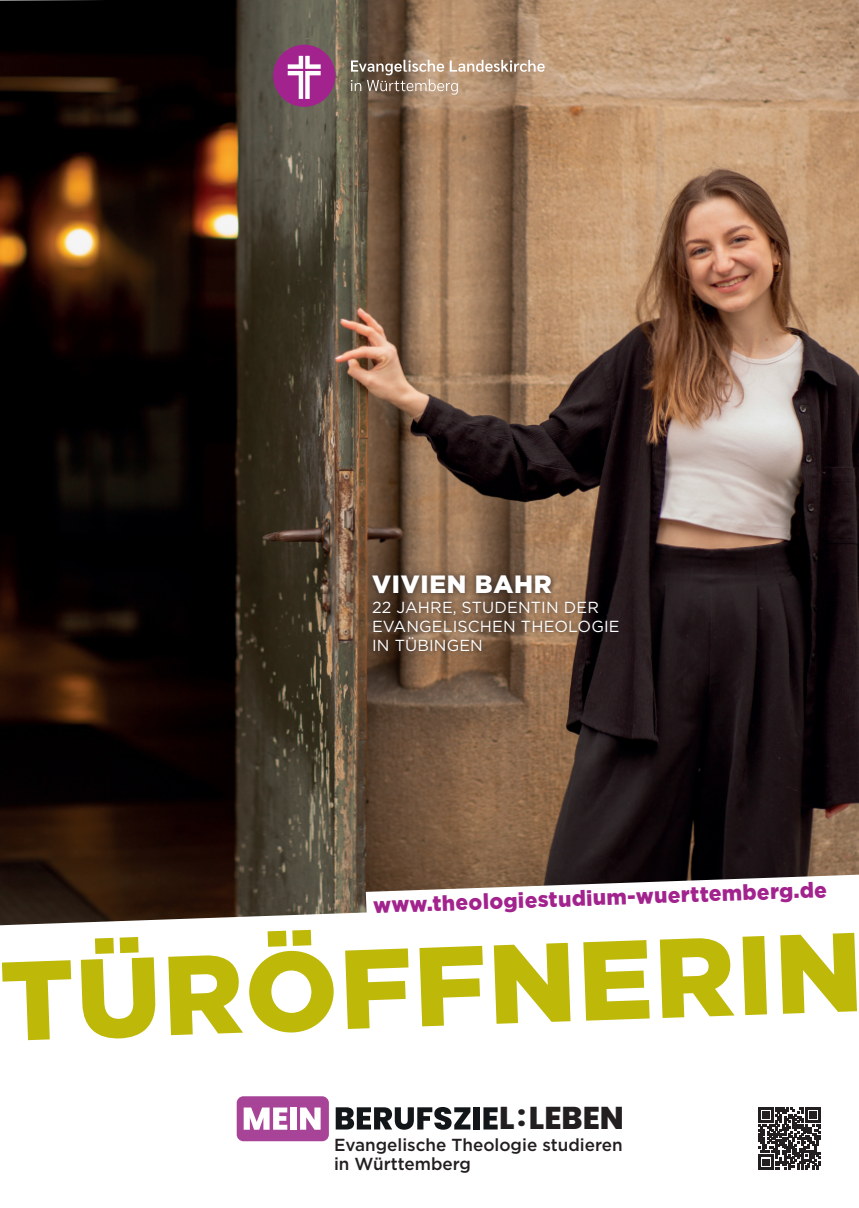
<style>
.page{position:relative;width:859px;height:1208px;background:#fff}
.page>*{position:absolute;margin:0;border:0;box-sizing:border-box;transform-origin:0 0}
.t1{font:900 112px "Gotham";color:#beb809}
.t2{font:800 31.5px "Poppins";color:#231f20}
.t3{font:900 25px "Gotham";letter-spacing:.03em;color:#fff}
.t4{font:900 21.5px "Gotham";color:#a2238e}
.t5{font:500 17.4px/19px "Gotham";color:#231f20}
.t6{font:16px/19.2px "Gotham";letter-spacing:.01em;color:#fff}
.s1{font-size:28px}
</style>
<div class="page">
<img style="left:0;top:0;width:859px;height:895px">
<div style="left:366px;top:569px;width:258px;height:88px;background:#231f20;opacity:.75"></div>
<svg style="left:0;top:895px;width:821px;height:275px"></svg>
<svg style="left:366px;top:874px;width:493px;height:57px"></svg>
<div style="left:237px;top:1096px;width:92px;height:45px;background:#a84498;border-radius:7px"></div>
<svg style="left:244px;top:1107px;width:43px;height:22px"></svg>
<div style="left:290px;top:1107px;width:6px;height:22px;background:#fff"></div>
<svg style="left:300px;top:1107px;width:21px;height:22px"></svg>
<svg style="left:336px;top:1107px;width:134px;height:22px"></svg>
<div style="left:474px;top:1107px;width:6px;height:22px;background:#131619"></div>
<svg style="left:483px;top:1107px;width:15px;height:22px"></svg>
<svg style="left:758px;top:1107px;width:62px;height:62px"></svg>
<div style="left:273px;top:45px;width:62px;height:62px;background:#a2238e;border-radius:50%"></div>
<svg style="left:288px;top:56px;width:33px;height:43px"></svg>
<svg style="left:351px;top:60px;width:194px;height:35px;background:#a9917b"></svg>
<h3 class="t3" style="left:372px;top:567px;width:181px">VIVIEN BAHR</h3>
<p class="t6" style="left:372px;top:597px;width:249px">22 JAHRE, STUDENTIN DER<br>EVANGELISCHEN THEOLOGIE<br>IN TÜBINGEN</p>
<h3 class="t4" style="left:373px;top:890px;width:455px;rotate:-2deg">www.theologiestudium-wuerttemberg.de</h3>
<h1 class="t1" style="left:-2px;top:924px;width:864px;rotate:-2deg">TÜRÖFFNERIN</h1>
<h2 class="t2" style="left:499px;top:1100px;width:126px">L <span class="s1">:</span>LEBEN</h2>
<p class="t5" style="left:334px;top:1134px;width:290px">Evangelische Theologie studieren in Württemberg</p>
</div>
